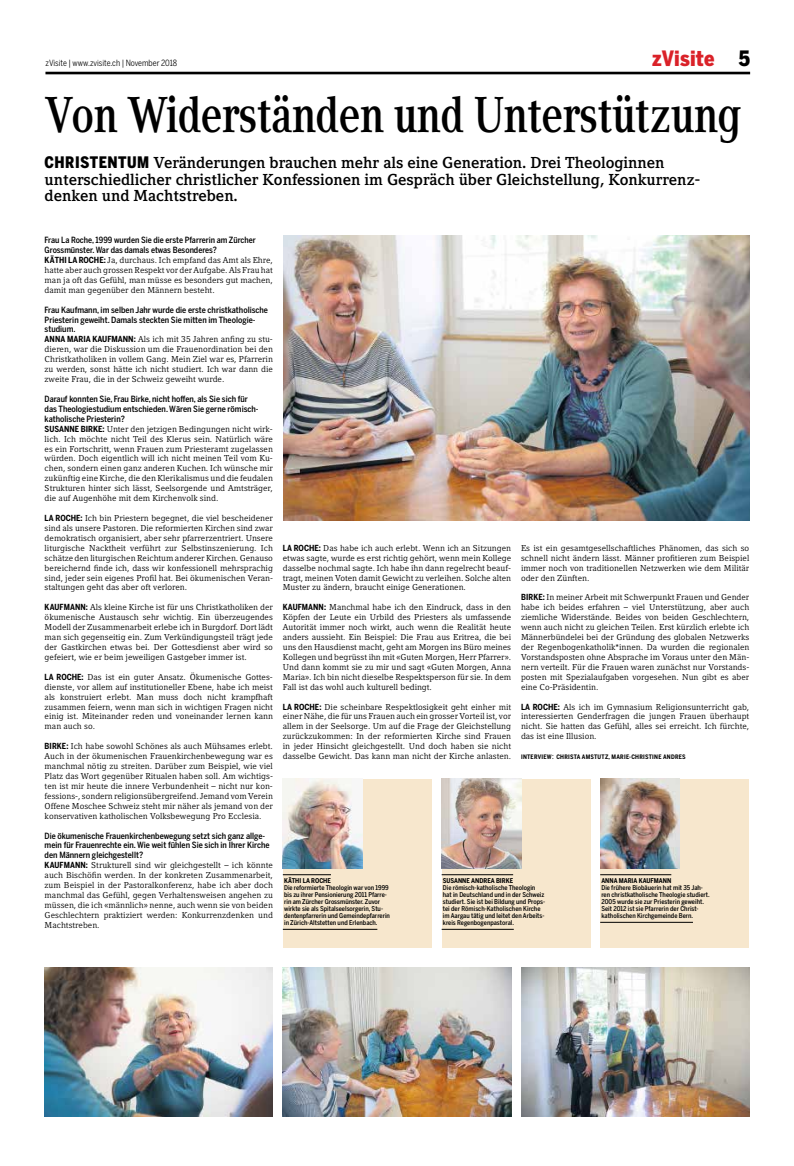
<style>
.page{position:relative;width:794px;height:1166px;background:#fff}
.page>*{position:absolute;margin:0;border:0;box-sizing:border-box;transform-origin:0 0}
.t1{font:700 49.88px "Compatil Text LT Pro";letter-spacing:-.01em;color:#000;scale:.8 1}
.t2{font:900 21px "Benton Sans Cond";letter-spacing:.01em;color:#da2128}
.t3{font:700 15.75px/16.6px "Compatil Letter LT Pro";color:#000}
.t4{font:8.58px/9.9px "Compatil Letter LT Pro";color:#000;text-align:justify}
.t5{font:500 8.58px/9.9px "Benton Sans Cond";color:#000}
.t6{font:8.58px "Benton Sans Cond";color:#000}
.t7{font:500 6.56px/7px "Benton Sans Cond";color:#000}
.t8{font:700 6.56px "Benton Sans Cond";color:#000}
.t9{font:700 6.12px "Benton Sans Cond";letter-spacing:.04em;color:#000}
.s1{color:#000}
.s2{font-family:"Benton Sans Cond";font-weight:900}
.s3{font-family:"Benton Sans Cond";font-weight:700;font-size:8.31px}
.s4{font-family:"Compatil Letter LT Pro";font-weight:400;font-size:8.58px}
</style>
<div class="page">
<img style="left:45px;top:967px;width:228px;height:149px">
<img style="left:283px;top:967px;width:228px;height:149px">
<img style="left:521px;top:967px;width:228px;height:149px">
<div style="left:441px;top:779px;width:149px;height:168px;background:#f7e7cd"></div>
<div style="left:283px;top:779px;width:149px;height:168px;background:#f7e7cd"></div>
<div style="left:600px;top:779px;width:149px;height:168px;background:#f7e7cd"></div>
<hr style="left:441px;top:874px;width:72px;height:1px;background:#000">
<hr style="left:441px;top:929px;width:73px;height:1px;background:#000">
<hr style="left:283px;top:874px;width:48px;height:1px;background:#000">
<hr style="left:283px;top:929px;width:94px;height:1px;background:#000">
<hr style="left:600px;top:874px;width:71px;height:1px;background:#000">
<hr style="left:600px;top:922px;width:93px;height:1px;background:#000">
<img style="left:283px;top:779px;width:79px;height:89px">
<img style="left:441px;top:779px;width:80px;height:89px">
<img style="left:600px;top:779px;width:80px;height:89px">
<img style="left:283px;top:235px;width:466px;height:286px">
<hr style="left:45px;top:72px;width:705px;height:2px;background:#000">
<p class="t6" style="left:45px;top:58px;width:133px">zVisite | www.zvisite.ch | November 2018</p>
<h2 class="t2" style="left:652px;top:46px;width:100px">zVisite <span class="s1">5</span></h2>
<h1 class="t1" style="left:45px;top:85px;width:872px">Von Widerständen und Unterstützung</h1>
<h3 class="t3" style="left:45px;top:154px;width:657px"><span class="s2">CHRISTENTUM</span> Veränderungen brauchen mehr als eine Generation. Drei Theologinnen unterschiedlicher christlicher Konfessionen im Gespräch über Gleichstellung, Konkurrenz&shy;denken und Machtstreben.</h3>
<p class="t5" style="left:45px;top:235px;width:213px">Frau La Roche, 1999 wurden Sie die erste Pfarrerin am Zürcher<br>Grossmünster. War das damals etwas Besonderes?</p>
<p class="t4" style="left:45px;top:255px;width:230px"><span class="s3">KÄTHI LA ROCHE:</span> Ja, durchaus. Ich empfand das Amt als Ehre, hatte aber auch grossen Respekt vor der Aufgabe. Als Frau hat man ja oft das Gefühl, man müsse es besonders gut machen, damit man gegenüber den Männern besteht.</p>
<p class="t5" style="left:45px;top:305px;width:225px">Frau Kaufmann, im selben Jahr wurde die erste christkatholische<br>Priesterin geweiht. Damals steckten Sie mitten im Theologie&shy;studium.</p>
<p class="t4" style="left:45px;top:334px;width:230px"><span class="s3">ANNA MARIA KAUFMANN:</span> Als ich mit 35 Jahren anfing zu stu&shy;dieren, war die Diskussion um die Frauenordination bei den Christkatholiken in vollem Gang. Mein Ziel war es, Pfarrerin zu werden, sonst hätte ich nicht studiert. Ich war dann die zweite Frau, die in der Schweiz geweiht wurde.</p>
<p class="t5" style="left:45px;top:394px;width:215px">Darauf konnten Sie, Frau Birke, nicht hoffen, als Sie sich für das Theologiestudium entschieden. Wären Sie gerne römisch&shy;katholische Priesterin?</p>
<p class="t4" style="left:45px;top:424px;width:230px"><span class="s3">SUSANNE BIRKE:</span> Unter den jetzigen Bedingungen nicht wirk&shy;lich. Ich möchte nicht Teil des Klerus sein. Natürlich wäre es ein Fortschritt, wenn Frauen zum Priesteramt zugelassen würden. Doch eigentlich will ich nicht meinen Teil vom Ku&shy;chen, sondern einen ganz anderen Kuchen. Ich wünsche mir zukünftig eine Kirche, die den Klerikalismus und die feudalen Strukturen hinter sich lässt, Seelsorgende und Amtsträger, die auf Augenhöhe mit dem Kirchenvolk sind.</p>
<p class="t4" style="left:45px;top:513px;width:230px"><span class="s3">LA ROCHE:</span> Ich bin Priestern begegnet, die viel bescheidener sind als unsere Pastoren. Die reformierten Kirchen sind zwar demokratisch organisiert, aber sehr pfarrerzentriert. Unsere liturgische Nacktheit verführt zur Selbstinszenierung. Ich schätze den liturgischen Reichtum anderer Kirchen. Genauso bereichernd finde ich, dass wir konfessionell mehrsprachig sind, jeder sein eigenes Profil hat. Bei ökumenischen Veran&shy;staltungen geht das aber oft verloren.</p>
<p class="t4" style="left:45px;top:602px;width:230px"><span class="s3">KAUFMANN:</span> Als kleine Kirche ist für uns Christkatholiken der ökumenische Austausch sehr wichtig. Ein überzeugendes Modell der Zusammenarbeit erlebe ich in Burgdorf. Dort lädt man sich gegenseitig ein. Zum Verkündigungsteil trägt jede der Gastkirchen etwas bei. Der Gottesdienst aber wird so gefeiert, wie er beim jeweiligen Gastgeber immer ist.</p>
<p class="t4" style="left:45px;top:672px;width:230px"><span class="s3">LA ROCHE:</span> Das ist ein guter Ansatz. Ökumenische Gottes&shy;dienste, vor allem auf institutioneller Ebene, habe ich meist als konstruiert erlebt. Man muss doch nicht krampfhaft zusammen feiern, wenn man sich in wichtigen Fragen nicht einig ist. Miteinander reden und voneinander lernen kann man auch so.</p>
<p class="t4" style="left:45px;top:741px;width:230px"><span class="s3">BIRKE:</span> Ich habe sowohl Schönes als auch Mühsames erlebt.<br>Auch in der ökumenischen Frauenkirchenbewegung war es manchmal nötig zu streiten. Darüber zum Beispiel, wie viel Platz das Wort gegenüber Ritualen haben soll. Am wichtigs&shy;ten ist mir heute die innere Verbundenheit – nicht nur kon&shy;fessions-, sondern religionsübergreifend. Jemand vom Verein Offene Moschee Schweiz steht mir näher als jemand von der konservativen katholischen Volksbewegung Pro Ecclesia.</p>
<p class="t5" style="left:45px;top:830px;width:226px">Die ökumenische Frauenkirchenbewegung setzt sich ganz allge&shy;mein für Frauenrechte ein. Wie weit fühlen Sie sich in Ihrer Kirche den Männern gleichgestellt?</p>
<p class="t4" style="left:45px;top:860px;width:230px"><span class="s3">KAUFMANN:</span> Strukturell sind wir gleichgestellt – ich könnte auch Bischöfin werden. In der konkreten Zusammenarbeit, zum Beispiel in der Pastoralkonferenz, habe ich aber doch manchmal das Gefühl, gegen Verhaltensweisen angehen zu müssen, die ich «männlich» nenne, auch wenn sie von beiden Geschlechtern praktiziert werden: Konkurrenzdenken und Machtstreben.</p>
<p class="t4" style="left:283px;top:543px;width:230px"><span class="s3">LA ROCHE:</span> Das habe ich auch erlebt. Wenn ich an Sitzungen etwas sagte, wurde es erst richtig gehört, wenn mein Kollege dasselbe nochmal sagte. Ich habe ihn dann regelrecht beauf&shy;tragt, meinen Voten damit Gewicht zu verleihen. Solche alten Muster zu ändern, braucht einige Generationen.</p>
<p class="t4" style="left:283px;top:602px;width:230px"><span class="s3">KAUFMANN:</span> Manchmal habe ich den Eindruck, dass in den Köpfen der Leute ein Urbild des Priesters als umfassende Autorität immer noch wirkt, auch wenn die Realität heute anders aussieht. Ein Beispiel: Die Frau aus Eritrea, die bei uns den Hausdienst macht, geht am Morgen ins Büro meines Kollegen und begrüsst ihn mit «Guten Morgen, Herr Pfarrer».<br>Und dann kommt sie zu mir und sagt «Guten Morgen, Anna Maria». Ich bin nicht dieselbe Respektsperson für sie. In dem Fall ist das wohl auch kulturell bedingt.</p>
<p class="t4" style="left:283px;top:702px;width:230px"><span class="s3">LA ROCHE:</span> Die scheinbare Respektlosigkeit geht einher mit einer Nähe, die für uns Frauen auch ein grosser Vorteil ist, vor allem in der Seelsorge. Um auf die Frage der Gleichstellung zurückzukommen: In der reformierten Kirche sind Frauen in jeder Hinsicht gleichgestellt. Und doch haben sie nicht dasselbe Gewicht. Das kann man nicht der Kirche anlasten.</p>
<p class="t4" style="left:521px;top:543px;width:230px">Es ist ein gesamtgesellschaftliches Phänomen, das sich so schnell nicht ändern lässt. Männer profitieren zum Beispiel immer noch von traditionellen Netzwerken wie dem Militär oder den Zünften.</p>
<p class="t4" style="left:521px;top:592px;width:230px"><span class="s3">BIRKE:</span> In meiner Arbeit mit Schwerpunkt Frauen und Gender habe ich beides erfahren – viel Unterstützung, aber auch ziemliche Widerstände. Beides von beiden Geschlechtern, wenn auch nicht zu gleichen Teilen. Erst kürzlich erlebte ich Männerbündelei bei der Gründung des globalen Netzwerks der Regenbogenkatholik*innen. Da wurden die regionalen Vorstandsposten ohne Absprache im Voraus unter den Män&shy;nern verteilt. Für die Frauen waren zunächst nur Vorstands&shy;posten mit Spezialaufgaben vorgesehen. Nun gibt es aber eine Co-Präsidentin.</p>
<p class="t4" style="left:521px;top:702px;width:230px"><span class="s3">LA ROCHE:</span> Als ich im Gymnasium Religionsunterricht gab, interessierten Genderfragen die jungen Frauen überhaupt nicht. Sie hatten das Gefühl, alles sei erreicht. Ich fürchte, das ist eine Illusion.</p>
<p class="t9" style="left:521px;top:753px;width:166px">INTERVIEW<span class="s4">:</span> CHRISTA AMSTUTZ, MARIE-CHRISTINE ANDRES</p>
<p class="t8" style="left:284px;top:877px;width:48px">KÄTHI LA ROCHE</p>
<p class="t7" style="left:284px;top:884px;width:107px">Die reformierte Theologin war von 1999 bis zu ihrer Pensionierung 2011 Pfarre&shy;rin am Zürcher Grossmünster. Zuvor wirkte sie als Spitalseelsorgerin, Stu&shy;dentenpfarrerin und Gemeindepfarrerin in Zürich-Altstetten und Erlenbach.</p>
<p class="t8" style="left:443px;top:877px;width:72px">SUSANNE ANDREA BIRKE</p>
<p class="t7" style="left:443px;top:884px;width:104px">Die römisch-katholische Theologin hat in Deutschland und in der Schweiz studiert. Sie ist bei Bildung und Props&shy;tei der Römisch-Katholischen Kirche im Aargau tätig und leitet den Arbeits&shy;kreis Regenbogenpastoral.</p>
<p class="t8" style="left:601px;top:877px;width:71px">ANNA MARIA KAUFMANN</p>
<p class="t7" style="left:601px;top:884px;width:110px">Die frühere Biobäuerin hat mit 35 Jah&shy;ren christkatholische Theologie studiert.<br>2005 wurde sie zur Priesterin geweiht.<br>Seit 2012 ist sie Pfarrerin der Christ&shy;katholischen Kirchgemeinde Bern.</p>
</div>
